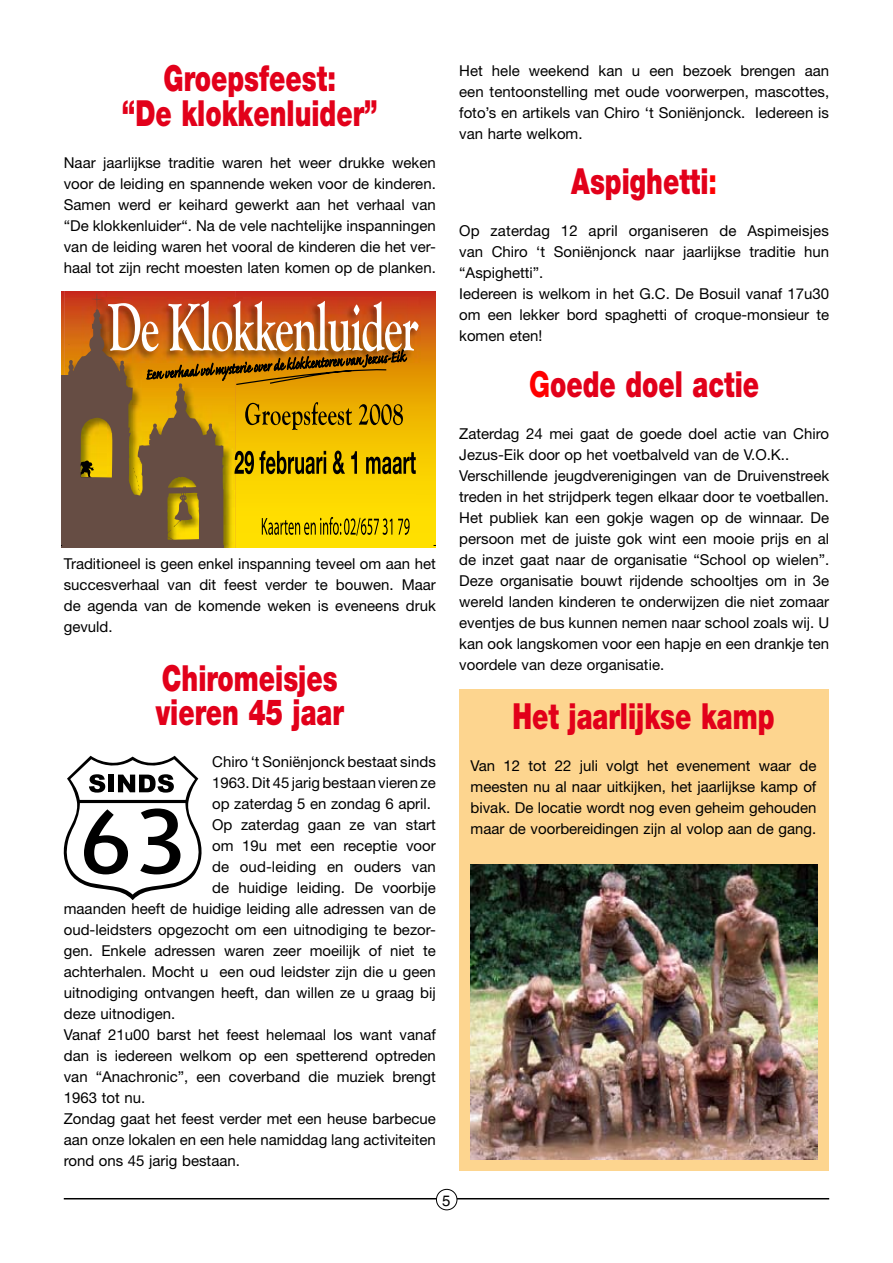
<style>
.page{position:relative;width:893px;height:1263px;background:#fff}
.page>*{position:absolute;margin:0;border:0;box-sizing:border-box;transform-origin:0 0}
.t1{font:900 36px/34.5px "Helvetica Neue";color:#e2001a;text-align:center;scale:.72 1}
.t2{font:15px/21px "Helvetica Neue";color:#000;text-align:justify}
.t3{font:15px "Helvetica";color:#000}
.s1{font-weight:800;color:#f00}
</style>
<div class="page">
<div style="left:459px;top:689px;width:370px;height:482px;background:#fdd58f"></div>
<svg style="left:419px;top:292px;width:17px;height:255px;background:#eaa605"></svg>
<svg style="left:62px;top:292px;width:357px;height:256px;background:#b98520"></svg>
<svg style="left:428px;top:545px;width:8px;height:3px"></svg>
<svg style="left:64px;top:756px;width:138px;height:144px"></svg>
<img style="left:470px;top:864px;width:348px;height:296px">
<hr style="left:64px;top:1198px;width:765px;height:1px;background:#000">
<div style="left:436px;top:1189px;width:21px;height:21px;background:#fff;border-radius:50%"></div>
<div style="left:436px;top:1189px;width:21px;height:21px;border:1px solid #000;border-radius:50%"></div>
<h1 class="t1" style="left:122px;top:61px;width:357px">Groepsfeest:<br>“De klokkenluider”</h1>
<p class="t2" style="left:64px;top:152px;width:374px">Naar jaarlijkse traditie waren het weer drukke weken voor de leiding en spannende weken voor de kinderen.<br>Samen werd er keihard gewerkt aan het verhaal van “De klokkenluider“. Na de vele nachtelijke inspanningen van de leiding waren het vooral de kinderen die het ver&shy;haal tot zijn recht moesten laten komen op de planken.</p>
<p class="t2" style="left:64px;top:552px;width:374px">Traditioneel is geen enkel inspanning teveel om aan het succesverhaal van dit feest verder te bouwen. Maar de agenda van de komende weken is eveneens druk gevuld.</p>
<h1 class="t1" style="left:156px;top:660px;width:263px;text-align:left">Chiromeisjes vieren 45 jaar</h1>
<p class="t2" style="left:212px;top:751px;width:225px">Chiro ‘t Soniënjonck bestaat sinds</p>
<p class="t2" style="left:212px;top:772px;width:225px">1963. Dit 45 jarig bestaan vieren ze</p>
<p class="t2" style="left:212px;top:793px;width:220px">op zaterdag 5 en zondag 6 april.</p>
<p class="t2" style="left:212px;top:814px;width:225px">Op zaterdag gaan ze van start</p>
<p class="t2" style="left:212px;top:835px;width:225px">om 19u met een receptie voor</p>
<p class="t2" style="left:212px;top:856px;width:225px">de oud-leiding en ouders van</p>
<p class="t2" style="left:212px;top:877px;width:225px">de huidige leiding. De voorbije</p>
<p class="t2" style="left:64px;top:898px;width:374px">maanden heeft de huidige leiding alle adressen van de</p>
<p class="t2" style="left:64px;top:919px;width:374px">oud-leidsters opgezocht om een uitnodiging te bezor-</p>
<p class="t2" style="left:64px;top:940px;width:374px">gen. Enkele adressen waren zeer moeilijk of niet te</p>
<p class="t2" style="left:64px;top:961px;width:374px">achterhalen. Mocht u een oud leidster zijn die u geen</p>
<p class="t2" style="left:64px;top:982px;width:374px">uitnodiging ontvangen heeft, dan willen ze u graag bij</p>
<p class="t2" style="left:64px;top:1003px;width:113px">deze uitnodigen.</p>
<p class="t2" style="left:64px;top:1024px;width:374px">Vanaf 21u00 barst het feest helemaal los want vanaf</p>
<p class="t2" style="left:64px;top:1045px;width:374px">dan is iedereen welkom op een spetterend optreden</p>
<p class="t2" style="left:64px;top:1066px;width:373px">van “Anachronic”, een coverband die muziek brengt</p>
<p class="t2" style="left:64px;top:1087px;width:83px">1963 tot nu.</p>
<p class="t2" style="left:64px;top:1108px;width:374px">Zondag gaat het feest verder met een heuse barbecue</p>
<p class="t2" style="left:64px;top:1129px;width:374px">aan onze lokalen en een hele namiddag lang activiteiten</p>
<p class="t2" style="left:64px;top:1150px;width:178px">rond ons 45 jarig bestaan.</p>
<p class="t2" style="left:459px;top:60px;width:371px">Het hele weekend kan u een bezoek brengen aan een tentoonstelling met oude voorwerpen, mascottes, foto’s en artikels van Chiro ‘t Soniënjonck. Iedereen is van harte welkom.</p>
<h1 class="t1" style="left:571px;top:164px;width:204px">Aspighetti<span class="s1">:</span></h1>
<p class="t2" style="left:459px;top:220px;width:371px;text-align:left">Op zaterdag 12 april organiseren de Aspimeisjes van Chiro ‘t Soniënjonck naar jaarlijkse traditie hun “Aspighetti”.<br>Iedereen is welkom in het G.C. De Bosuil vanaf 17u30 om een lekker bord spaghetti of croque-monsieur te komen eten!</p>
<h1 class="t1" style="left:529px;top:366px;width:321px"><span class="s1">G</span>oede doel actie</h1>
<p class="t2" style="left:459px;top:423px;width:371px;text-align:left">Zaterdag 24 mei gaat de goede doel actie van Chiro Jezus-Eik door op het voetbalveld van de V.O.K..<br>Verschillende jeugdverenigingen van de Druivenstreek treden in het strijdperk tegen elkaar door te voetballen.<br>Het publiek kan een gokje wagen op de winnaar. De persoon met de juiste gok wint een mooie prijs en al de inzet gaat naar de organisatie “School op wielen”.<br>Deze organisatie bouwt rijdende schooltjes om in 3e wereld landen kinderen te onderwijzen die niet zomaar eventjes de bus kunnen nemen naar school zoals wij. U kan ook langskomen voor een hapje en een drankje ten voordele van deze organisatie.</p>
<h1 class="t1" style="left:513px;top:699px;width:365px">Het jaarlijkse kamp</h1>
<p class="t2" style="left:471px;top:755px;width:347px">Van 12 tot 22 juli volgt het evenement waar de meesten nu al naar uitkijken, het jaarlijkse kamp of bivak. De locatie wordt nog even geheim gehouden maar de voorbereidingen zijn al volop aan de gang.</p>
<p class="t3" style="left:442px;top:1192px;width:10px">5</p>
</div>
